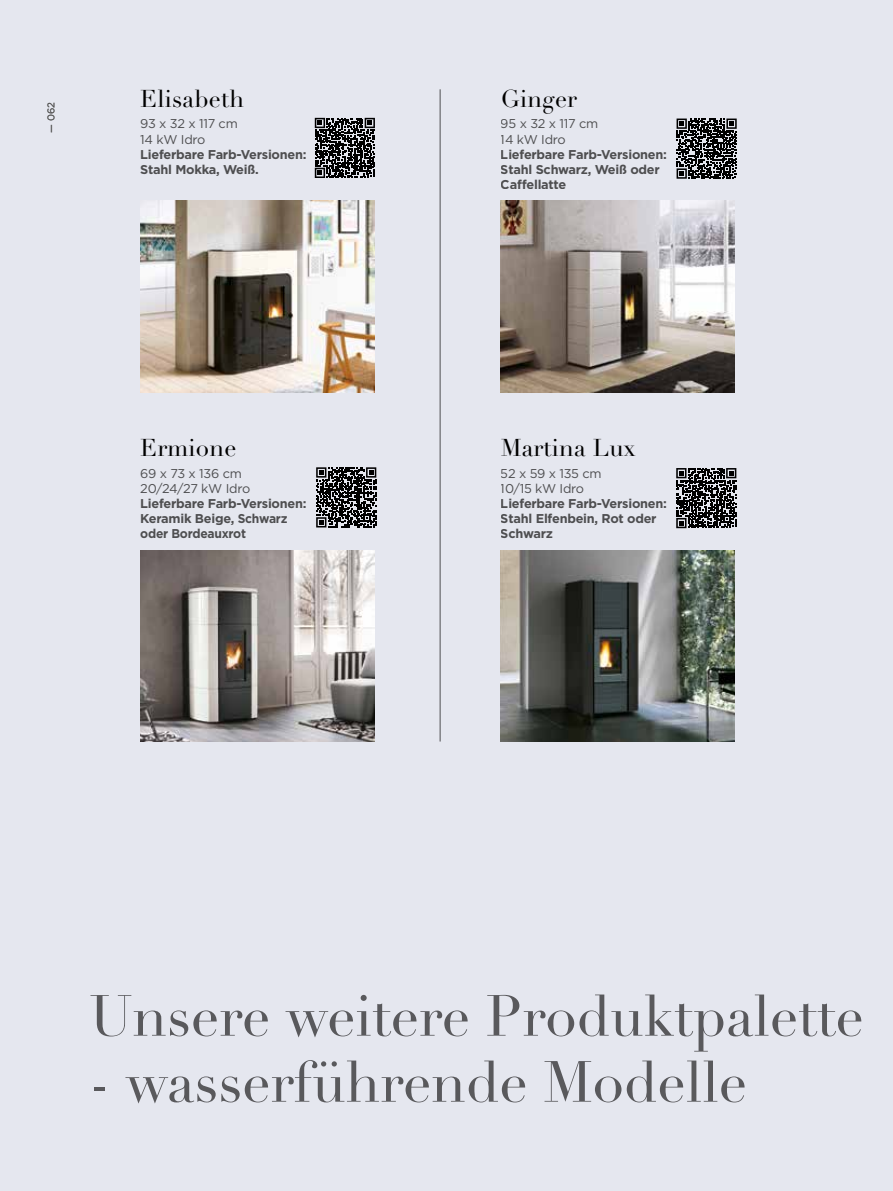
<style>
.page{position:relative;width:893px;height:1191px;background:#e5e7ef}
.page>*{position:absolute;margin:0;border:0;box-sizing:border-box;transform-origin:0 0}
.t1{font:57px "Didot LT Std";letter-spacing:-.005em;color:#646363}
.t2{font:24px "Didot LT Std";letter-spacing:.01em;color:#000}
.t3{font:700 12.75px/15px "Gotham";letter-spacing:-.02em;color:#575756}
.t4{font:12.75px/15.3px "Gotham";letter-spacing:-.02em;color:#575756}
.t5{font:9.75px "Gotham";color:#575756}
</style>
<div class="page">
<hr style="left:440px;top:89px;width:1px;height:652px;background:#575756">
<img style="left:140px;top:550px;width:234px;height:191px">
<img style="left:501px;top:201px;width:234px;height:191px">
<img style="left:140px;top:201px;width:234px;height:191px">
<img style="left:501px;top:550px;width:234px;height:191px">
<svg style="left:316px;top:467px;width:60px;height:60px"></svg>
<svg style="left:677px;top:119px;width:60px;height:60px"></svg>
<svg style="left:676px;top:468px;width:60px;height:60px"></svg>
<svg style="left:315px;top:118px;width:60px;height:60px"></svg>
<p class="t5" style="left:45px;top:133px;width:32px;rotate:-90deg">— 062</p>
<h2 class="t2" style="left:140px;top:84px;width:105px">Elisabeth</h2>
<p class="t4" style="left:140px;top:116px;width:99px">93 x 32 x 117 cm<br>14 kW Idro</p>
<p class="t3" style="left:140px;top:146px;width:168px">Lieferbare Farb-Versionen:<br>Stahl Mokka, Weiß.</p>
<h2 class="t2" style="left:140px;top:433px;width:98px">Ermione</h2>
<p class="t4" style="left:140px;top:465px;width:111px">69 x 73 x 136 cm<br>20/24/27 kW Idro</p>
<p class="t3" style="left:140px;top:496px;width:168px">Lieferbare Farb-Versionen:<br>Keramik Beige, Schwarz oder Bordeauxrot</p>
<h2 class="t2" style="left:501px;top:84px;width:78px">Ginger</h2>
<p class="t4" style="left:501px;top:116px;width:99px">95 x 32 x 117 cm<br>14 kW Idro</p>
<p class="t3" style="left:501px;top:146px;width:168px">Lieferbare Farb-Versionen:<br>Stahl Schwarz, Weiß oder<br>Caffellatte</p>
<h2 class="t2" style="left:501px;top:433px;width:136px">Martina Lux</h2>
<p class="t4" style="left:501px;top:465px;width:102px">52 x 59 x 135 cm<br>10/15 kW Idro</p>
<p class="t3" style="left:501px;top:496px;width:168px">Lieferbare Farb-Versionen:<br>Stahl Elfenbein, Rot oder<br>Schwarz</p>
<h1 class="t1" style="left:89px;top:982px;width:776px">Unsere weitere Produktpalette</h1>
<h1 class="t1" style="left:89px;top:1048px;width:659px">- wasserführende Modelle</h1>
</div>
